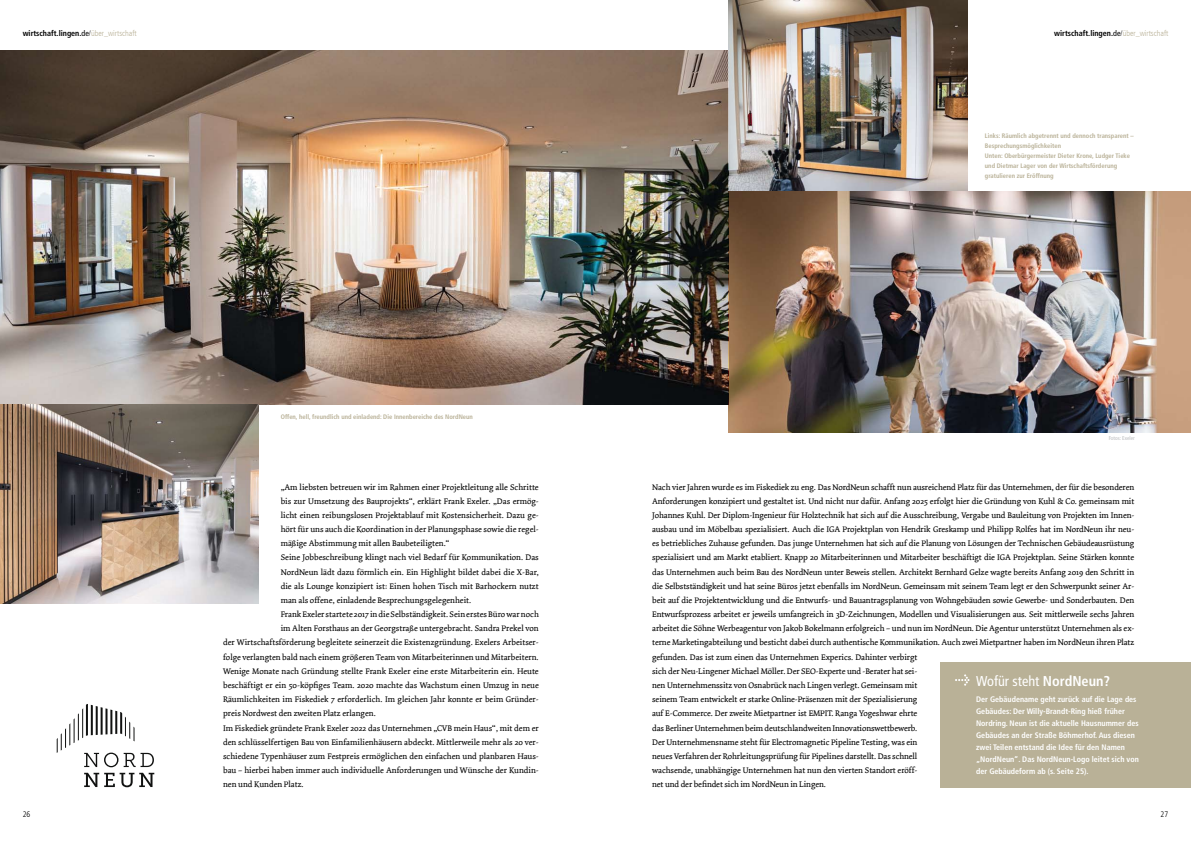
<style>
.page{position:relative;width:1191px;height:842px;background:#fff}
.page>*{position:absolute;margin:0;border:0;box-sizing:border-box;transform-origin:0 0}
.t1{font:condensed 14.3px "Frutiger LT Com";color:#fff}
.t2{font:8.5px/14.2px "Dolly";letter-spacing:-.01em;color:#000}
.t3{font:700 condensed 8px/12px "Frutiger LT Com";color:#fff}
.t4{font:700 condensed 8px "Frutiger LT Com";color:#000}
.t5{font:300 condensed 8px "Frutiger LT Com";color:#000}
.t6{font:700 condensed 6.5px/10px "Frutiger LT Com";color:#b9b197}
.t7{font:condensed 5.5px "Frutiger LT Com";color:#bcbdbf}
.s1{font-weight:400}
.s2{font-weight:300}
.s3{font-weight:300;color:#b9b197}
.s4{font-weight:700}
</style>
<div class="page">
<img style="left:728px;top:0;width:240px;height:192px">
<img style="left:728px;top:192px;width:463px;height:241px">
<img style="left:0;top:50px;width:728px;height:355px">
<img style="left:0;top:405px;width:258px;height:198px">
<div style="left:940px;top:662px;width:251px;height:125px;background:#b9b197"></div>
<svg style="left:955px;top:674px;width:14px;height:12px"></svg>
<svg style="left:84px;top:773px;width:70px;height:14px"></svg>
<svg style="left:57px;top:704px;width:97px;height:63px"></svg>
<p class="t4" style="left:23px;top:28px;width:115px">wirtschaft.lingen.<span class="s1">de</span><span class="s2">/</span><span class="s3">über_wirtschaft</span></p>
<p class="t4" style="left:1054px;top:28px;width:115px">wirtschaft.lingen.<span class="s1">de</span><span class="s2">/</span><span class="s3">über_wirtschaft</span></p>
<p class="t6" style="left:281px;top:411px;width:194px">Offen, hell, freundlich und einladend: Die Innenbereiche des NordNeun</p>
<p class="t2" style="left:281px;top:480px;width:259px">„Am liebsten betreuen wir im Rahmen einer Projektleitung alle Schritte</p>
<p class="t2" style="left:281px;top:494px;width:259px">bis zur Umsetzung des Bauprojekts“, erklärt Frank Exeler. „Das ermög-</p>
<p class="t2" style="left:281px;top:508px;width:259px">licht einen reibungslosen Projektablauf mit Kostensicherheit. Dazu ge-</p>
<p class="t2" style="left:281px;top:522px;width:259px">hört für uns auch die Koordination in der Planungsphase sowie die regel-</p>
<p class="t2" style="left:281px;top:536px;width:170px">mäßige Abstimmung mit allen Baubeteiligten.“</p>
<p class="t2" style="left:281px;top:551px;width:259px">Seine Jobbeschreibung klingt nach viel Bedarf für Kommunikation. Das</p>
<p class="t2" style="left:281px;top:565px;width:259px">NordNeun lädt dazu förmlich ein. Ein Highlight bildet dabei die X-Bar,</p>
<p class="t2" style="left:281px;top:579px;width:259px">die als Lounge konzipiert ist: Einen hohen Tisch mit Barhockern nutzt</p>
<p class="t2" style="left:281px;top:593px;width:192px">man als offene, einladende Besprechungsgelegenheit.</p>
<p class="t2" style="left:281px;top:607px;width:260px">Frank Exeler startete 2017 in die Selbständigkeit. Sein erstes Büro war noch</p>
<p class="t2" style="left:281px;top:622px;width:259px">im Alten Forsthaus an der Georgstraße untergebracht. Sandra Prekel von</p>
<p class="t2" style="left:223px;top:636px;width:317px">der Wirtschaftsförderung begleitete seinerzeit die Existenzgründung. Exelers Arbeitser-</p>
<p class="t2" style="left:223px;top:650px;width:317px">folge verlangten bald nach einem größeren Team von Mitarbeiterinnen und Mitarbeitern.</p>
<p class="t2" style="left:223px;top:664px;width:317px">Wenige Monate nach Gründung stellte Frank Exeler eine erste Mitarbeiterin ein. Heute</p>
<p class="t2" style="left:223px;top:678px;width:317px">beschäftigt er ein 50-köpfiges Team. 2020 machte das Wachstum einen Umzug in neue</p>
<p class="t2" style="left:223px;top:692px;width:317px">Räumlichkeiten im Fiskediek 7 erforderlich. Im gleichen Jahr konnte er beim Gründer-</p>
<p class="t2" style="left:223px;top:707px;width:154px">preis Nordwest den zweiten Platz erlangen.</p>
<p class="t2" style="left:223px;top:721px;width:317px">Im Fiskediek gründete Frank Exeler 2022 das Unternehmen „CVB mein Haus“, mit dem er</p>
<p class="t2" style="left:223px;top:735px;width:317px">den schlüsselfertigen Bau von Einfamilienhäusern abdeckt. Mittlerweile mehr als 20 ver-</p>
<p class="t2" style="left:223px;top:749px;width:317px">schiedene Typenhäuser zum Festpreis ermöglichen den einfachen und planbaren Haus-</p>
<p class="t2" style="left:223px;top:763px;width:317px">bau – hierbei haben immer auch individuelle Anforderungen und Wünsche der Kundin-</p>
<p class="t2" style="left:223px;top:777px;width:82px">nen und Kunden Platz.</p>
<p class="t6" style="left:985px;top:130px;width:150px">Links: Räumlich abgetrennt und dennoch transparent – Besprechungsmöglichkeiten<br>Unten: Oberbürgermeister Dieter Krone, Ludger Tieke und Dietmar Lager von der Wirtschaftsförderung gratulieren zur Eröffnung</p>
<p class="t7" style="left:1108px;top:435px;width:28px">Fotos: Exeler</p>
<p class="t2" style="left:652px;top:480px;width:483px">Nach vier Jahren wurde es im Fiskediek zu eng. Das NordNeun schafft nun ausreichend Platz für das Unternehmen, der für die besonderen Anforderungen konzipiert und gestaltet ist. Und nicht nur dafür. Anfang 2025 erfolgt hier die Gründung von Kuhl &amp; Co. gemeinsam mit Johannes Kuhl. Der Diplom-Ingenieur für Holztechnik hat sich auf die Ausschreibung, Vergabe und Bauleitung von Projekten im Innen&shy;ausbau und im Möbelbau spezialisiert. Auch die IGA Projektplan von Hendrik Greskamp und Philipp Rolfes hat im NordNeun ihr neu&shy;es betriebliches Zuhause gefunden. Das junge Unternehmen hat sich auf die Planung von Lösungen der Technischen Gebäudeausrüstung spezialisiert und am Markt etabliert. Knapp 20 Mitarbeiterinnen und Mitarbeiter beschäftigt die IGA Projektplan. Seine Stärken konnte das Unternehmen auch beim Bau des NordNeun unter Beweis stellen. Architekt Bernhard Gelze wagte bereits Anfang 2019 den Schritt in die Selbstständigkeit und hat seine Büros jetzt ebenfalls im NordNeun. Gemeinsam mit seinem Team legt er den Schwerpunkt seiner Ar&shy;beit auf die Projektentwicklung und die Entwurfs- und Bauantragsplanung von Wohngebäuden sowie Gewerbe- und Sonderbauten. Den Entwurfsprozess arbeitet er jeweils umfangreich in 3D-Zeichnungen, Modellen und Visualisierungen aus. Seit mittlerweile sechs Jahren arbeitet die Söhne Werbeagentur von Jakob Bokelmann erfolgreich – und nun im NordNeun. Die Agentur unterstützt Unternehmen als ex&shy;terne Marketingabteilung und besticht dabei durch authentische Kommunikation. Auch zwei Mietpartner haben im NordNeun ihren Platz gefunden. Das ist zum einen das Unternehmen Experics. Dahinter verbirgt<br>sich der Neu-Lingener Michael Möller. Der SEO-Experte und -Berater hat sei-<br>nen Unternehmenssitz von Osnabrück nach Lingen verlegt. Gemeinsam mit<br>seinem Team entwickelt er starke Online-Präsenzen mit der Spezialisierung<br>auf E-Commerce. Der zweite Mietpartner ist EMPIT. Ranga Yogeshwar ehrte<br>das Berliner Unternehmen beim deutschlandweiten Innovationswettbewerb.<br>Der Unternehmensname steht für Electromagnetic Pipeline Testing, was ein<br>neues Verfahren der Rohrleitungsprüfung für Pipelines darstellt. Das schnell<br>wachsende, unabhängige Unternehmen hat nun den vierten Standort eröff-<br>net und der befindet sich im NordNeun in Lingen.</p>
<h1 class="t1" style="left:976px;top:672px;width:136px">Wofür steht <span class="s4">NordNeun?</span></h1>
<p class="t3" style="left:976px;top:693px;width:164px">Der Gebäudename geht zurück auf die Lage des Gebäudes: Der Willy-Brandt-Ring hieß früher Nordring. Neun ist die aktuelle Hausnummer des Gebäudes an der Straße Böhmerhof. Aus diesen zwei Teilen entstand die Idee für den Namen „NordNeun“. Das NordNeun-Logo leitet sich von der Gebäudeform ab (s. Seite 25).</p>
<p class="t5" style="left:23px;top:809px;width:9px">26</p>
<p class="t5" style="left:1160px;top:809px;width:9px">27</p>
</div>
